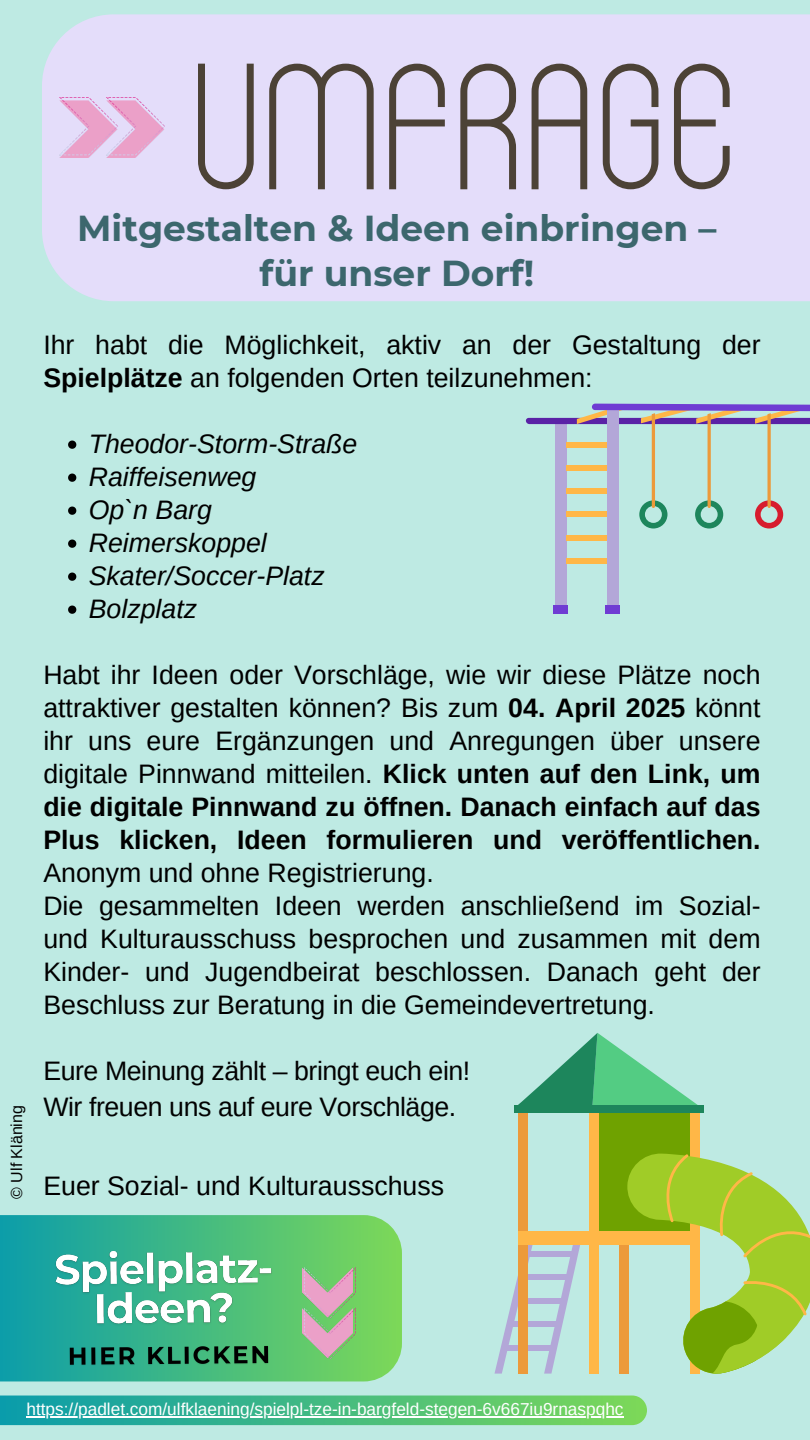
<style>
.page{position:relative;width:810px;height:1440px;background:#beeae3}
.page>*{position:absolute;margin:0;border:0;box-sizing:border-box;transform-origin:0 0}
.t1{font:139.6px "Adelina";letter-spacing:.01em;color:#4c4236}
.t2{font:700 36px/45px "Montserrat";color:#3c676d;text-align:center}
.t3{font:26.7px/33px "Arimo";color:#000}
.t4{font:italic 26.7px "Arimo";color:#000}
.t5{font:26.7px/36px "Arimo";letter-spacing:-.015em;color:#020202}
.t6{font:17.2px "Arimo";color:#fff}
.t7{font:16px "Arimo";color:#000}
.s1{font-weight:700}
</style>
<div class="page">
<svg style="left:495px;top:1033px;width:315px;height:341px"></svg>
<div style="left:555px;top:421px;width:12px;height:191px;background:#b3a7d8"></div>
<div style="left:554px;top:605px;width:14px;height:9px;background:#6f3cd3"></div>
<div style="left:567px;top:535px;width:45px;height:5px;background:#ffb747"></div>
<div style="left:567px;top:558px;width:45px;height:5px;background:#ffb747"></div>
<div style="left:607px;top:407px;width:11px;height:205px;background:#b3a7d8"></div>
<div style="left:605px;top:605px;width:15px;height:9px;background:#6f3cd3"></div>
<svg style="left:526px;top:404px;width:284px;height:125px"></svg>
<div style="left:42px;top:14px;width:768px;height:287px;background:#e4ddfa"></div>
<svg style="left:68px;top:441px;width:8px;height:8px"></svg>
<svg style="left:68px;top:474px;width:8px;height:8px"></svg>
<svg style="left:68px;top:507px;width:8px;height:8px"></svg>
<svg style="left:68px;top:540px;width:8px;height:8px"></svg>
<svg style="left:68px;top:573px;width:8px;height:8px"></svg>
<svg style="left:68px;top:606px;width:8px;height:8px"></svg>
<img style="left:60px;top:98px;width:104px;height:60px">
<svg style="left:0;top:1215px;width:402px;height:166px;background:#48bc80"></svg>
<img style="left:302px;top:1267px;width:53px;height:92px">
<svg style="left:0;top:1396px;width:647px;height:29px;background:#43ba82"></svg>
<img style="left:51px;top:1242px;width:226px;height:92px">
<img style="left:57px;top:1340px;width:218px;height:32px">
<hr style="left:26px;top:1416px;width:598px;height:2px;background:#fff">
<p class="t1" style="left:191px;top:59px;width:547px">UMFRAGE</p>
<h1 class="t2" style="left:77px;top:206px;width:641px">Mitgestalten &amp; Ideen einbringen – für unser Dorf!</h1>
<p class="t3" style="left:43px;top:328px;width:719px">Ihr habt die Möglichkeit, aktiv an der Gestaltung der<br><span class="s1">Spielplätze</span> an folgenden Orten teilzunehmen:</p>
<h3 class="t4" style="left:89px;top:428px;width:270px">Theodor-Storm-Straße</h3>
<h5 class="t4" style="left:89px;top:461px;width:169px">Raiffeisenweg</h5>
<p class="t4" style="left:89px;top:494px;width:125px">Op`n Barg</p>
<p class="t4" style="left:89px;top:527px;width:180px">Reimerskoppel</p>
<p class="t4" style="left:89px;top:560px;width:237px">Skater/Soccer-Platz</p>
<p class="t4" style="left:89px;top:593px;width:110px">Bolzplatz</p>
<h5 class="t7" style="left:8px;top:1199px;width:95px;rotate:-90deg">© Ulf Kläning</h5>
<p class="t3" style="left:43px;top:658px;width:719px">Habt ihr Ideen oder Vorschläge, wie wir diese Plätze noch attraktiver gestalten können? Bis zum <span class="s1">04. April 2025</span> könnt ihr uns eure Ergänzungen und Anregungen über unsere digitale Pinnwand mitteilen. <span class="s1">Klick unten auf den Link, um die digitale Pinnwand zu öffnen. Danach einfach auf das Plus klicken, Ideen formulieren und veröffentlichen.<br></span>Anonym und ohne Registrierung.<br>Die gesammelten Ideen werden anschließend im Sozial&shy;und Kulturausschuss besprochen und zusammen mit dem Kinder- und Jugendbeirat beschlossen. Danach geht der Beschluss zur Beratung in die Gemeindevertretung.</p>
<p class="t5" style="left:43px;top:1052px;width:429px">Eure Meinung zählt – bringt euch ein!<br>Wir freuen uns auf eure Vorschläge.</p>
<h5 class="t3" style="left:43px;top:1169px;width:402px">Euer Sozial- und Kulturausschuss</h5>
<h5 class="t6" style="left:26px;top:1399px;width:599px">https://padlet.com/ulfklaening/spielpl-tze-in-bargfeld-stegen-6v667iu9rnaspqhc</h5>
</div>
